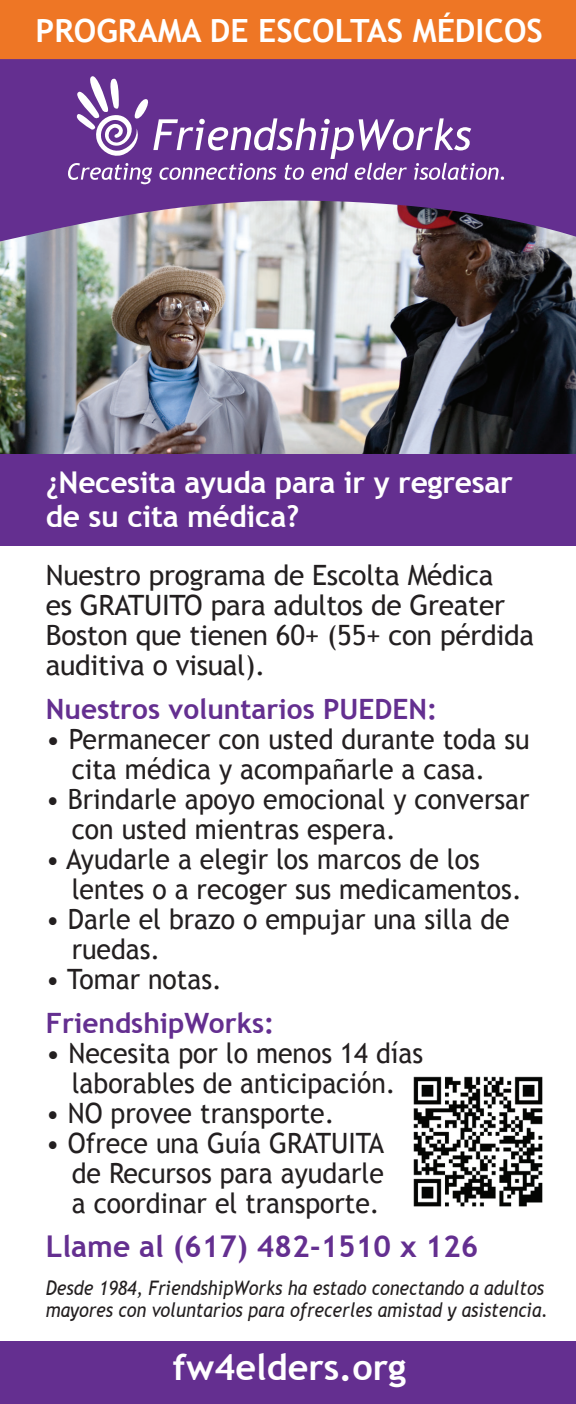
<style>
.page{position:relative;width:576px;height:1404px;background:#fff}
.page>*{position:absolute;margin:0;border:0;box-sizing:border-box;transform-origin:0 0}
.t1{font:700 36px "Trebuchet MS";color:#fff}
.t2{font:700 32px "Trebuchet MS";color:#fff}
.t3{font:700 30px/34px "Trebuchet MS";letter-spacing:-.01em;color:#fff}
.t4{font:700 30px "Trebuchet MS";color:#642f90}
.t5{font:28px/30px "Trebuchet MS";color:#231f20;scale:.95 1}
.t6{font:28px/30px "Trebuchet MS";color:#231f20}
.t7{font:700 28px "Trebuchet MS";color:#642f90}
.t8{font:italic 20px/22px "Trebuchet MS";color:#231f20;scale:.9 1}
</style>
<div class="page">
<div style="left:0;top:450px;width:576px;height:96px;background:#642f90"></div>
<img style="left:0;top:247px;width:576px;height:206px">
<div style="left:0;top:0;width:576px;height:59px;background:#ee7625"></div>
<svg style="left:0;top:59px;width:576px;height:188px;background:#7a5497"></svg>
<div style="left:0;top:1341px;width:576px;height:63px;background:#642f90"></div>
<img style="left:413px;top:1076px;width:130px;height:131px">
<svg style="left:68px;top:74px;width:436px;height:110px;background:#7a4c9f"></svg>
<p class="t2" style="left:36px;top:11px;width:509px">PROGRAMA DE ESCOLTAS MÉDICOS</p>
<p class="t3" style="left:46px;top:466px;width:469px">¿Necesita ayuda para ir y regresar de su cita médica?</p>
<p class="t6" style="left:46px;top:561px;width:490px">Nuestro programa de Escolta Médica<br>es GRATUITO para adultos de Greater<br>Boston que tienen 60+ (55+ con pérdida auditiva o visual).</p>
<p class="t7" style="left:46px;top:692px;width:393px">Nuestros voluntarios PUEDEN:</p>
<p class="t6" style="left:72px;top:725px;width:459px;text-indent:-26px">• Permanecer con usted durante toda su cita médica y acompañarle a casa.</p>
<p class="t5" style="left:72px;top:785px;width:483px;text-indent:-26px">• Brindarle apoyo emocional y conversar con usted mientras espera.</p>
<p class="t5" style="left:72px;top:845px;width:475px;text-indent:-26px">• Ayudarle a elegir los marcos de los lentes o a recoger sus medicamentos.</p>
<p class="t5" style="left:72px;top:905px;width:463px;text-indent:-26px">• Darle el brazo o empujar una silla de ruedas.</p>
<p class="t5" style="left:46px;top:965px;width:187px">• Tomar notas.</p>
<p class="t7" style="left:46px;top:1006px;width:230px">FriendshipWorks:</p>
<p class="t6" style="left:46px;top:1039px;width:379px;text-align:center">• Necesita por lo menos 14 días laborables de anticipación.</p>
<p class="t5" style="left:46px;top:1099px;width:305px">• NO provee transporte.</p>
<p class="t5" style="left:72px;top:1129px;width:331px;text-align:justify;text-indent:-26px">• Ofrece una Guía GRATUITA de Recursos para ayudarle a coordinar el transporte.</p>
<p class="t4" style="left:46px;top:1228px;width:434px">Llame al (617) 482-1510 x 126</p>
<p class="t8" style="left:46px;top:1277px;width:560px">Desde 1984, FriendshipWorks ha estado conectando a adultos mayores con voluntarios para ofrecerles amistad y asistencia.</p>
<p class="t1" style="left:173px;top:1345px;width:235px">fw4elders.org</p>
</div>
